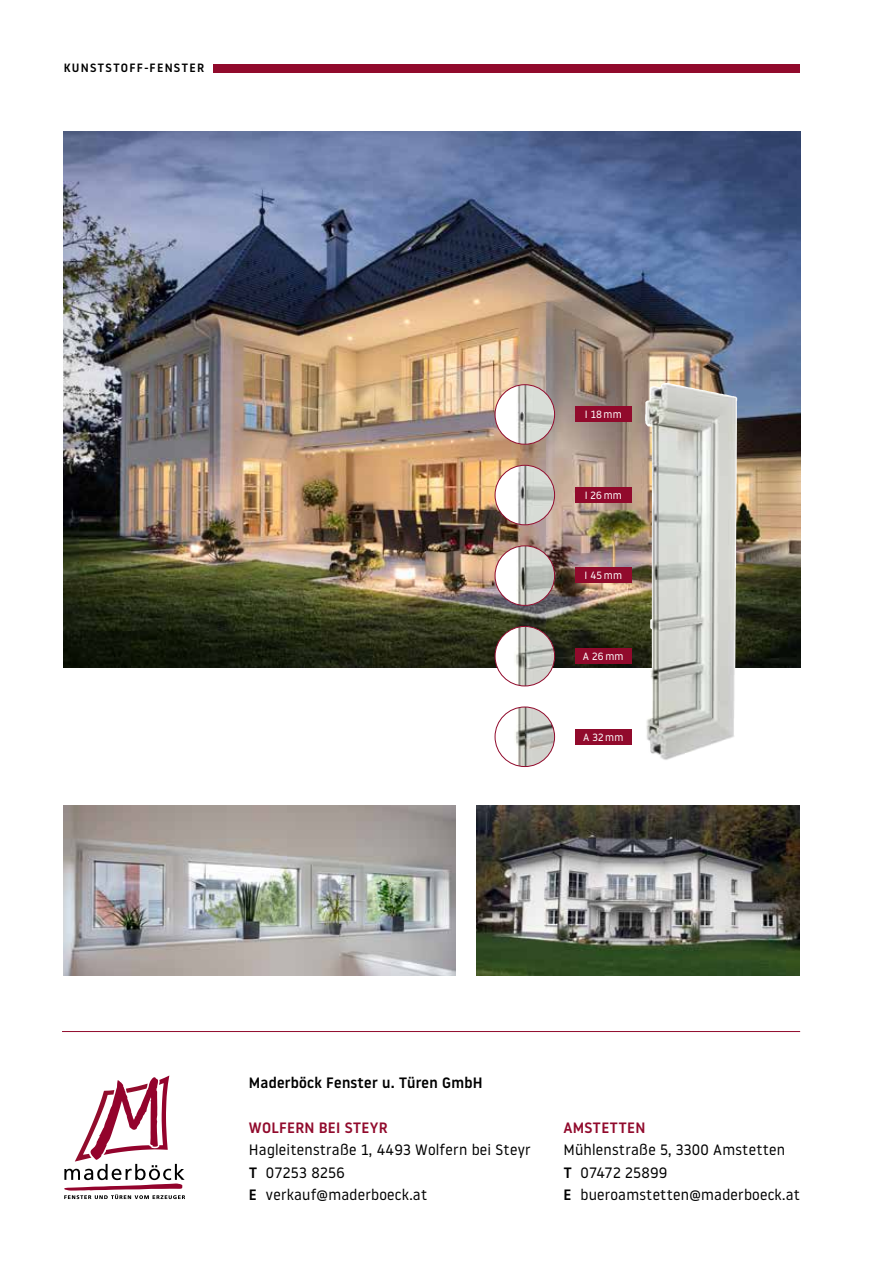
<style>
.page{position:relative;width:893px;height:1263px;background:#fff}
.page>*{position:absolute;margin:0;border:0;box-sizing:border-box;transform-origin:0 0}
.t1{font:15px/22.5px "Noway";letter-spacing:.015em;color:#000}
.t2{font:500 15px "Noway";letter-spacing:.015em;color:#000}
.t3{font:500 15px "Noway";letter-spacing:.015em;color:#910a2c}
.t4{font:500 12px "Noway";letter-spacing:.1em;color:#000}
.t5{font:10.5px "Noway";letter-spacing:.015em;color:#fff}
.s1{font-weight:500}
</style>
<div class="page">
<hr style="left:62px;top:1031px;width:738px;height:1px;background:#910a2c">
<img style="left:64px;top:806px;width:391px;height:169px">
<img style="left:64px;top:131px;width:736px;height:537px">
<img style="left:477px;top:806px;width:322px;height:169px">
<svg style="left:64px;top:1075px;width:121px;height:124px"></svg>
<img style="left:645px;top:383px;width:92px;height:377px">
<div style="left:495px;top:626px;width:60px;height:60px;background:#fff;border-radius:50%"></div>
<img style="left:514px;top:626px;width:41px;height:60px">
<div style="left:495px;top:626px;width:60px;height:60px;border:1px solid #910a2c;border-radius:50%"></div>
<div style="left:575px;top:406px;width:56px;height:16px;background:#910a2c"></div>
<div style="left:575px;top:487px;width:56px;height:15px;background:#910a2c"></div>
<div style="left:575px;top:567px;width:56px;height:16px;background:#910a2c"></div>
<div style="left:575px;top:648px;width:56px;height:16px;background:#910a2c"></div>
<div style="left:575px;top:729px;width:56px;height:15px;background:#910a2c"></div>
<img style="left:514px;top:707px;width:41px;height:59px">
<div style="left:495px;top:707px;width:60px;height:60px;border:1px solid #910a2c;border-radius:50%"></div>
<div style="left:495px;top:546px;width:60px;height:59px;background:#fff;border-radius:50%"></div>
<img style="left:516px;top:546px;width:39px;height:59px">
<div style="left:495px;top:546px;width:60px;height:60px;border:1px solid #910a2c;border-radius:50%"></div>
<div style="left:495px;top:465px;width:60px;height:60px;background:#fff;border-radius:50%"></div>
<img style="left:516px;top:465px;width:39px;height:60px">
<div style="left:495px;top:465px;width:60px;height:60px;border:1px solid #910a2c;border-radius:50%"></div>
<div style="left:495px;top:385px;width:60px;height:59px;background:#fff;border-radius:50%"></div>
<img style="left:516px;top:385px;width:39px;height:59px">
<div style="left:495px;top:384px;width:60px;height:60px;border:1px solid #910a2c;border-radius:50%"></div>
<div style="left:213px;top:64px;width:586px;height:8px;background:#910a2c"></div>
<p class="t4" style="left:64px;top:60px;width:142px">KUNSTSTOFF-FENSTER</p>
<p class="t5" style="left:585px;top:407px;width:38px">I 18 mm</p>
<p class="t5" style="left:585px;top:488px;width:39px">I 26 mm</p>
<p class="t5" style="left:584px;top:568px;width:39px">I 45 mm</p>
<p class="t5" style="left:583px;top:649px;width:42px">A 26 mm</p>
<p class="t5" style="left:583px;top:730px;width:42px">A 32 mm</p>
<p class="t2" style="left:249px;top:1072px;width:235px">Maderböck Fenster u. Türen GmbH</p>
<p class="t3" style="left:249px;top:1117px;width:140px">WOLFERN BEI STEYR</p>
<p class="t1" style="left:249px;top:1138px;width:283px">Hagleitenstraße 1, 4493 Wolfern bei Steyr<br><span class="s1">T</span> 07253 8256<br><span class="s1">E</span> verkauf@maderboeck.at</p>
<p class="t3" style="left:563px;top:1117px;width:84px">AMSTETTEN</p>
<p class="t1" style="left:563px;top:1138px;width:238px">Mühlenstraße 5, 3300 Amstetten<br><span class="s1">T</span> 07472 25899<br><span class="s1">E</span> bueroamstetten@maderboeck.at</p>
</div>
